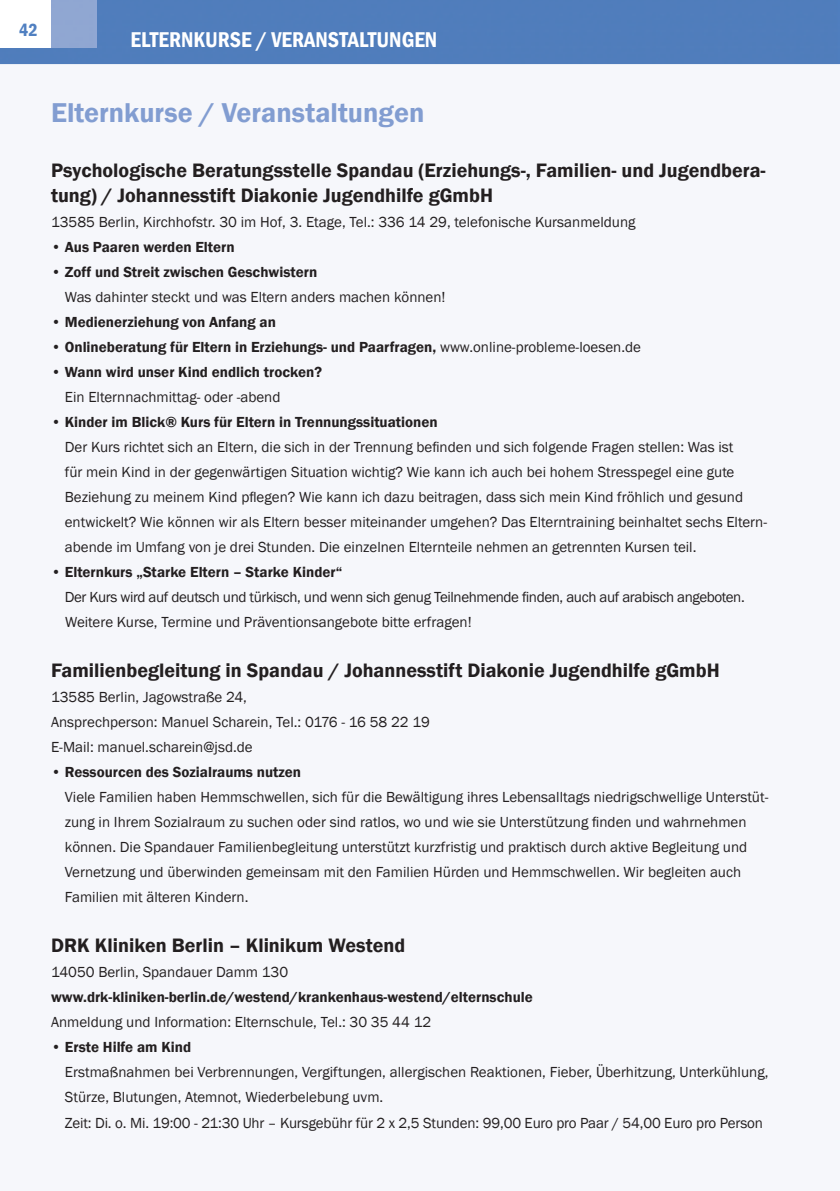
<style>
.page{position:relative;width:840px;height:1191px;background:#fff}
.page>*{position:absolute;margin:0;border:0;box-sizing:border-box;transform-origin:0 0}
.t1{font:600 28px "Franklin Gothic";color:#829dd1}
.t2{font:600 condensed 22px "Franklin Gothic";color:#fff}
.t3{font:600 20px/25px "Franklin Gothic";color:#231f20}
.t4{font:600 condensed 18px "Franklin Gothic";color:#5080c1}
.t5{font:15px/25px "Franklin Gothic";color:#231f20}
.t6{font:600 15px "Franklin Gothic";color:#231f20}
.t7{font:15px/25px "Franklin Gothic";letter-spacing:-.025em;color:#231f20}
.s1{font-weight:400}
</style>
<div class="page">
<hr style="left:839px;top:0;width:1px;height:1191px;background:#f6f7fb">
<div style="left:0;top:0;width:839px;height:1191px;background:#f6f7fb"></div>
<img style="left:839px;top:0;width:1px;height:64px">
<div style="left:0;top:0;width:839px;height:64px;background:#507dbc"></div>
<div style="left:0;top:0;width:51px;height:47px;background:#fff"></div>
<div style="left:51px;top:0;width:45px;height:47px;background:#90a7d2"></div>
<p class="t4" style="left:19px;top:18px;width:20px">42</p>
<h2 class="t2" style="left:130px;top:25px;width:308px">ELTERNKURSE / VERANSTALTUNGEN</h2>
<h1 class="t1" style="left:51px;top:95px;width:374px">Elternkurse / Veranstaltungen</h1>
<h3 class="t3" style="left:51px;top:158px;width:715px">Psychologische Beratungsstelle Spandau (Erziehungs-, Familien- und jugendbera&shy;tung) / johannesstift Diakonie jugendhilfe gGmbH</h3>
<p class="t5" style="left:51px;top:210px;width:585px">13585 Berlin, Kirchhofstr. 30 im Hof, 3. Etage, Tel.: 336 14 29, telefonische Kursanmeldung</p>
<p class="t6" style="left:51px;top:238px;width:185px">• Aus Paaren werden Eltern</p>
<p class="t6" style="left:51px;top:263px;width:267px">• Zoff und Streit zwischen Geschwistern</p>
<p class="t5" style="left:65px;top:285px;width:382px">Was dahinter steckt und was Eltern anders machen können!</p>
<p class="t6" style="left:51px;top:313px;width:226px">• Medienerziehung von Anfang an</p>
<p class="t6" style="left:51px;top:338px;width:591px">• Onlineberatung für Eltern in Erziehungs- und Paarfragen, <span class="s1">www.online-probleme-loesen.de</span></p>
<p class="t6" style="left:51px;top:363px;width:272px">• Wann wird unser Kind endlich trocken?</p>
<p class="t5" style="left:65px;top:385px;width:217px">Ein Elternnachmittag- oder -abend</p>
<p class="t6" style="left:51px;top:413px;width:388px">• Kinder im Blick® Kurs für Eltern in Trennungssituationen</p>
<p class="t5" style="left:65px;top:435px;width:703px">Der Kurs richtet sich an Eltern, die sich in der Trennung befinden und sich folgende Fragen stellen: Was ist<br>für mein Kind in der gegenwärtigen Situation wichtig? Wie kann ich auch bei hohem Stresspegel eine gute Beziehung zu meinem Kind pflegen? Wie kann ich dazu beitragen, dass sich mein Kind fröhlich und gesund entwickelt? Wie können wir als Eltern besser miteinander umgehen? Das Elterntraining beinhaltet sechs Eltern&shy;abende im Umfang von je drei Stunden. Die einzelnen Elternteile nehmen an getrennten Kursen teil.</p>
<p class="t6" style="left:51px;top:563px;width:292px">• Elternkurs „Starke Eltern – Starke Kinder“</p>
<p class="t7" style="left:65px;top:585px;width:681px">Der Kurs wird auf deutsch und türkisch, und wenn sich genug Teilnehmende finden, auch auf arabisch angeboten.<br>Weitere Kurse, Termine und Präventionsangebote bitte erfragen!</p>
<h3 class="t3" style="left:51px;top:658px;width:669px">Familienbegleitung in Spandau / johannesstift Diakonie jugendhilfe gGmbH</h3>
<p class="t5" style="left:51px;top:685px;width:380px">13585 Berlin, Jagowstraße 24,<br>Ansprechperson: Manuel Scharein, Tel.: 0176 - 16 58 22 19<br>E-Mail: manuel.scharein@jsd.de</p>
<p class="t6" style="left:51px;top:763px;width:251px">• Ressourcen des Sozialraums nutzen</p>
<p class="t5" style="left:65px;top:785px;width:704px">Viele Familien haben Hemmschwellen, sich für die Bewältigung ihres Lebensalltags niedrigschwellige Unterstüt&shy;zung in Ihrem Sozialraum zu suchen oder sind ratlos, wo und wie sie Unterstützung finden und wahrnehmen können. Die Spandauer Familienbegleitung unterstützt kurzfristig und praktisch durch aktive Begleitung und Vernetzung und überwinden gemeinsam mit den Familien Hürden und Hemmschwellen. Wir begleiten auch Familien mit älteren Kindern.</p>
<h3 class="t3" style="left:51px;top:933px;width:355px">DRK Kliniken Berlin – Klinikum Westend</h3>
<p class="t5" style="left:51px;top:960px;width:238px">14050 Berlin, Spandauer Damm 130</p>
<p class="t6" style="left:51px;top:988px;width:483px">www.drk-kliniken-berlin.de/westend/krankenhaus-westend/elternschule</p>
<p class="t5" style="left:51px;top:1010px;width:381px">Anmeldung und Information: Elternschule, Tel.: 30 35 44 12</p>
<p class="t6" style="left:51px;top:1038px;width:141px">• Erste Hilfe am Kind</p>
<p class="t5" style="left:65px;top:1060px;width:704px">Erstmaßnahmen bei Verbrennungen, Vergiftungen, allergischen Reaktionen, Fieber, Überhitzung, Unterkühlung,<br>Stürze, Blutungen, Atemnot, Wiederbelebung uvm.<br>Zeit: Di. o. Mi. 19:00 - 21:30 Uhr – Kursgebühr für 2 x 2,5 Stunden: 99,00 Euro pro Paar / 54,00 Euro pro Person</p>
</div>
